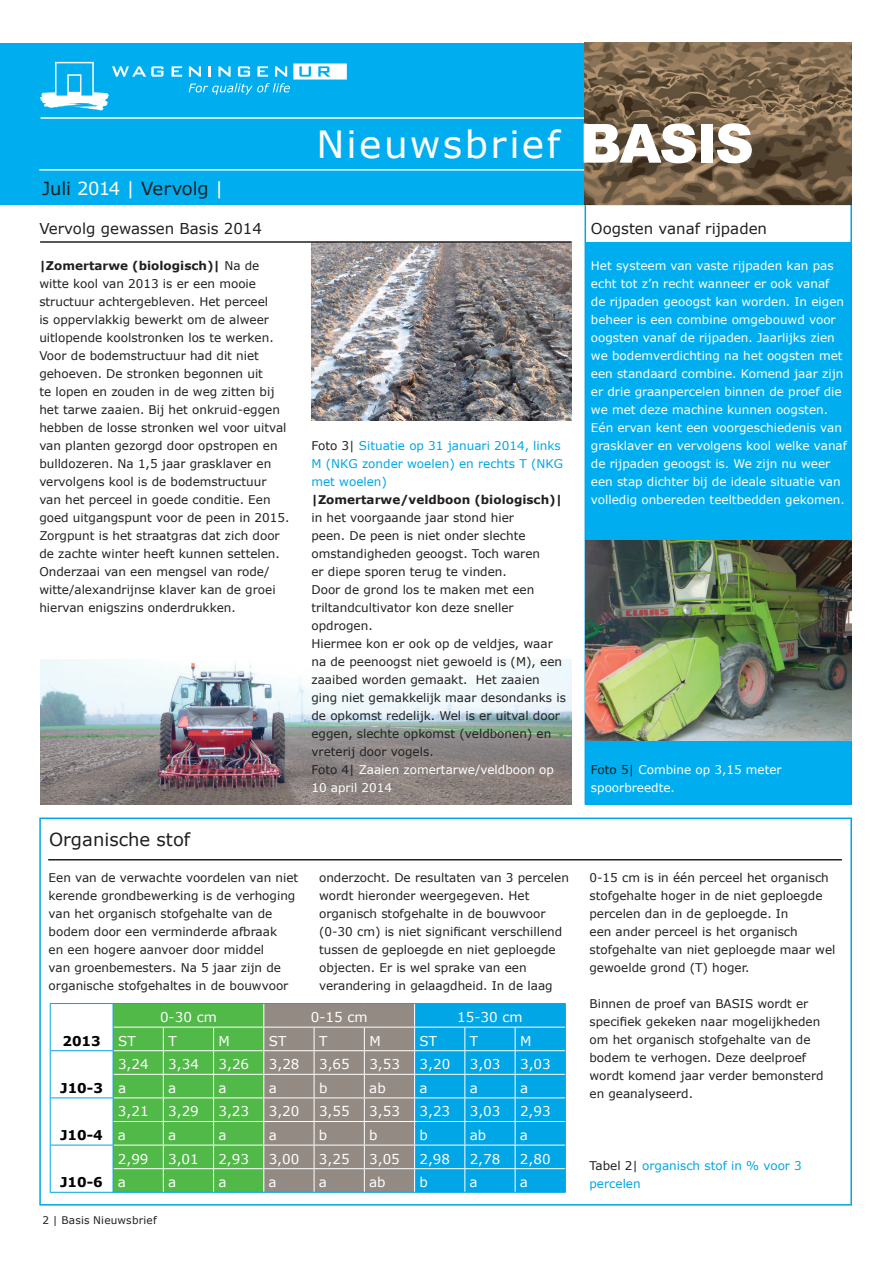
<style>
.page{position:relative;width:893px;height:1263px;background:#fff}
.page>*{position:absolute;margin:0;border:0;box-sizing:border-box;transform-origin:0 0}
.t1{font:37.5px "Verdana";letter-spacing:.06em;color:#fff}
.t2{font:18px "Verdana";color:#231f20}
.t3{font:15px "Verdana";color:#231f20}
.t4{font:13.5px "Verdana";color:#fff}
.t5{font:700 13.5px "Verdana";color:#000001}
.t6{font:12px/18px "Verdana";color:#231f20}
.t7{font:12px/18px "Verdana";color:#fff}
.t8{font:12px/18px "Verdana";color:#00a6e5}
.t9{font:700 12px "Verdana";color:#231f20}
.t10{font:10.5px "Verdana";letter-spacing:.02em;color:#231f20}
.s1{color:#fff}
.s2{font-family:"Arial";font-weight:900;font-size:54px}
.s3{font-weight:700}
.s4{color:#231f20}
</style>
<div class="page">
<img style="left:311px;top:243px;width:261px;height:178px">
<img style="left:40px;top:659px;width:532px;height:145px">
<div style="left:585px;top:242px;width:267px;height:562px;background:#00aeef"></div>
<div style="left:585px;top:204px;width:267px;height:600px;border:2px solid #00a6e5"></div>
<hr style="left:40px;top:241px;width:532px;height:2px;background:#231f20">
<hr style="left:48px;top:859px;width:794px;height:1px;background:#231f20">
<div style="left:0;top:43px;width:585px;height:162px;background:#00aeef"></div>
<hr style="left:41px;top:117px;width:603px;height:2px;background:#fff">
<hr style="left:39px;top:169px;width:614px;height:2px;background:#fff">
<svg style="left:172px;top:66px;width:10px;height:11px"></svg>
<svg style="left:189px;top:63px;width:158px;height:32px"></svg>
<svg style="left:40px;top:62px;width:123px;height:48px"></svg>
<img style="left:585px;top:43px;width:267px;height:162px">
<hr style="left:50px;top:1192px;width:63px;height:1px;background:#00a6e5">
<svg style="left:50px;top:1003px;width:516px;height:189px;background:#68b1a4"></svg>
<hr style="left:113px;top:1192px;width:50px;height:1px;background:#00a6e5">
<hr style="left:163px;top:1192px;width:51px;height:1px;background:#00a6e5">
<hr style="left:214px;top:1192px;width:50px;height:1px;background:#00a6e5">
<hr style="left:264px;top:1192px;width:50px;height:1px;background:#00a6e5">
<hr style="left:314px;top:1192px;width:50px;height:1px;background:#00a6e5">
<hr style="left:364px;top:1192px;width:51px;height:1px;background:#00a6e5">
<hr style="left:415px;top:1192px;width:50px;height:1px;background:#00a6e5">
<hr style="left:465px;top:1192px;width:50px;height:1px;background:#00a6e5">
<hr style="left:515px;top:1192px;width:51px;height:1px;background:#00a6e5">
<img style="left:586px;top:541px;width:265px;height:199px">
<div style="left:39px;top:817px;width:813px;height:388px;border:2px solid #00a6e5"></div>
<h2 class="t2" style="left:42px;top:176px;width:182px">Juli <span class="s1">2014 |</span> Vervolg <span class="s1">|</span></h2>
<h1 class="t1" style="left:316px;top:118px;width:439px">Nieuwsbrief <span class="s2">BASIS</span></h1>
<p class="t3" style="left:39px;top:218px;width:224px">Vervolg gewassen Basis 2014</p>
<p class="t3" style="left:591px;top:218px;width:178px">Oogsten vanaf rijpaden</p>
<p class="t6" style="left:39px;top:257px;width:252px"><span class="s3">|Zomertarwe (biologisch)|</span> Na de witte kool van 2013 is er een mooie structuur achtergebleven. Het perceel<br>is oppervlakkig bewerkt om de alweer uitlopende koolstronken los te werken.<br>Voor de bodemstructuur had dit niet gehoeven. De stronken begonnen uit<br>te lopen en zouden in de weg zitten bij het tarwe zaaien. Bij het onkruid-eggen hebben de losse stronken wel voor uitval van planten gezorgd door opstropen en bulldozeren. Na 1,5 jaar grasklaver en vervolgens kool is de bodemstructuur van het perceel in goede conditie. Een goed uitgangspunt voor de peen in 2015.<br>Zorgpunt is het straatgras dat zich door de zachte winter heeft kunnen settelen.<br>Onderzaai van een mengsel van rode/ witte/alexandrijnse klaver kan de groei hiervan enigszins onderdrukken.</p>
<h2 class="t2" style="left:49px;top:827px;width:143px">Organische stof</h2>
<p class="t8" style="left:311px;top:437px;width:253px"><span class="s4">Foto 3|</span> Situatie op 31 januari 2014, links<br>M (NKG zonder woelen) en rechts T (NKG met woelen)</p>
<p class="t9" style="left:311px;top:491px;width:252px">|Zomertarwe/veldboon (biologisch)|</p>
<p class="t6" style="left:311px;top:509px;width:256px">in het voorgaande jaar stond hier<br>peen. De peen is niet onder slechte omstandigheden geoogst. Toch waren<br>er diepe sporen terug te vinden.<br>Door de grond los te maken met een triltandcultivator kon deze sneller opdrogen.<br>Hiermee kon er ook op de veldjes, waar na de peenoogst niet gewoeld is (M), een zaaibed worden gemaakt. Het zaaien ging niet gemakkelijk maar desondanks is de opkomst redelijk. Wel is er uitval door eggen, slechte opkomst (veldbonen) en vreterij door vogels.<br>Foto 4| <span class="s1">Zaaien zomertarwe/veldboon op<br>10 april 2014</span></p>
<p class="t7" style="left:591px;top:257px;width:258px">Het systeem van vaste rijpaden kan pas echt tot z’n recht wanneer er ook vanaf de rijpaden geoogst kan worden. In eigen beheer is een combine omgebouwd voor oogsten vanaf de rijpaden. Jaarlijks zien we bodemverdichting na het oogsten met een standaard combine. Komend jaar zijn er drie graanpercelen binnen de proef die we met deze machine kunnen oogsten.<br>Eén ervan kent een voorgeschiedenis van grasklaver en vervolgens kool welke vanaf de rijpaden geoogst is. We zijn nu weer een stap dichter bij de ideale situatie van volledig onbereden teeltbedden gekomen.</p>
<p class="t7" style="left:591px;top:761px;width:192px"><span class="s4">Foto 5|</span> Combine op 3,15 meter spoorbreedte.</p>
<p class="t6" style="left:49px;top:869px;width:251px">Een van de verwachte voordelen van niet kerende grondbewerking is de verhoging van het organisch stofgehalte van de bodem door een verminderde afbraak<br>en een hogere aanvoer door middel<br>van groenbemesters. Na 5 jaar zijn de organische stofgehaltes in de bouwvoor</p>
<p class="t6" style="left:319px;top:869px;width:251px">onderzocht. De resultaten van 3 percelen wordt hieronder weergegeven. Het organisch stofgehalte in de bouwvoor (0-30 cm) is niet significant verschillend tussen de geploegde en niet geploegde objecten. Er is wel sprake van een verandering in gelaagdheid. In de laag</p>
<p class="t6" style="left:589px;top:869px;width:248px">0-15 cm is in één perceel het organisch stofgehalte hoger in de niet geploegde percelen dan in de geploegde. In<br>een ander perceel is het organisch stofgehalte van niet geploegde maar wel gewoelde grond (T) hoger.</p>
<p class="t6" style="left:589px;top:995px;width:236px">Binnen de proef van BASIS wordt er specifiek gekeken naar mogelijkheden om het organisch stofgehalte van de bodem te verhogen. Deze deelproef wordt komend jaar verder bemonsterd en geanalyseerd.</p>
<p class="t4" style="left:160px;top:1008px;width:58px">0-30 cm</p>
<p class="t4" style="left:311px;top:1008px;width:58px">0-15 cm</p>
<p class="t4" style="left:457px;top:1008px;width:67px">15-30 cm</p>
<p class="t5" style="left:62px;top:1031px;width:40px">2013</p>
<p class="t4" style="left:118px;top:1031px;width:19px">ST</p>
<p class="t4" style="left:168px;top:1031px;width:10px">T</p>
<p class="t4" style="left:219px;top:1031px;width:13px">M</p>
<p class="t4" style="left:269px;top:1031px;width:19px">ST</p>
<p class="t4" style="left:319px;top:1031px;width:10px">T</p>
<p class="t4" style="left:369px;top:1031px;width:13px">M</p>
<p class="t4" style="left:420px;top:1031px;width:19px">ST</p>
<p class="t4" style="left:470px;top:1031px;width:10px">T</p>
<p class="t4" style="left:520px;top:1031px;width:13px">M</p>
<p class="t4" style="left:118px;top:1055px;width:32px">3,24</p>
<p class="t4" style="left:168px;top:1055px;width:32px">3,34</p>
<p class="t4" style="left:219px;top:1055px;width:32px">3,26</p>
<p class="t4" style="left:269px;top:1055px;width:32px">3,28</p>
<p class="t4" style="left:319px;top:1055px;width:32px">3,65</p>
<p class="t4" style="left:369px;top:1055px;width:32px">3,53</p>
<p class="t4" style="left:420px;top:1055px;width:32px">3,20</p>
<p class="t4" style="left:470px;top:1055px;width:32px">3,03</p>
<p class="t4" style="left:520px;top:1055px;width:32px">3,03</p>
<p class="t4" style="left:118px;top:1079px;width:10px">a</p>
<p class="t4" style="left:168px;top:1079px;width:10px">a</p>
<p class="t4" style="left:219px;top:1079px;width:10px">a</p>
<p class="t4" style="left:269px;top:1079px;width:10px">a</p>
<p class="t4" style="left:319px;top:1079px;width:10px">b</p>
<p class="t4" style="left:369px;top:1079px;width:18px">ab</p>
<p class="t4" style="left:420px;top:1079px;width:10px">a</p>
<p class="t4" style="left:470px;top:1079px;width:10px">a</p>
<p class="t4" style="left:520px;top:1079px;width:10px">a</p>
<p class="t5" style="left:60px;top:1078px;width:44px">J10-3</p>
<p class="t5" style="left:60px;top:1125px;width:44px">J10-4</p>
<p class="t5" style="left:60px;top:1173px;width:44px">J10-6</p>
<p class="t4" style="left:118px;top:1102px;width:32px">3,21</p>
<p class="t4" style="left:168px;top:1102px;width:32px">3,29</p>
<p class="t4" style="left:218px;top:1102px;width:32px">3,23</p>
<p class="t4" style="left:269px;top:1102px;width:32px">3,20</p>
<p class="t4" style="left:319px;top:1102px;width:32px">3,55</p>
<p class="t4" style="left:369px;top:1102px;width:32px">3,53</p>
<p class="t4" style="left:419px;top:1102px;width:32px">3,23</p>
<p class="t4" style="left:470px;top:1102px;width:32px">3,03</p>
<p class="t4" style="left:520px;top:1102px;width:32px">2,93</p>
<p class="t4" style="left:118px;top:1126px;width:10px">a</p>
<p class="t4" style="left:168px;top:1126px;width:10px">a</p>
<p class="t4" style="left:218px;top:1126px;width:10px">a</p>
<p class="t4" style="left:269px;top:1126px;width:10px">a</p>
<p class="t4" style="left:319px;top:1126px;width:10px">b</p>
<p class="t4" style="left:369px;top:1126px;width:10px">b</p>
<p class="t4" style="left:419px;top:1126px;width:10px">b</p>
<p class="t4" style="left:470px;top:1126px;width:18px">ab</p>
<p class="t4" style="left:520px;top:1126px;width:10px">a</p>
<p class="t4" style="left:118px;top:1149px;width:32px">2,99</p>
<p class="t4" style="left:168px;top:1149px;width:32px">3,01</p>
<p class="t4" style="left:218px;top:1149px;width:32px">2,93</p>
<p class="t4" style="left:269px;top:1149px;width:32px">3,00</p>
<p class="t4" style="left:319px;top:1149px;width:32px">3,25</p>
<p class="t4" style="left:369px;top:1149px;width:32px">3,05</p>
<p class="t4" style="left:419px;top:1149px;width:32px">2,98</p>
<p class="t4" style="left:470px;top:1149px;width:32px">2,78</p>
<p class="t4" style="left:520px;top:1149px;width:32px">2,80</p>
<p class="t4" style="left:118px;top:1173px;width:10px">a</p>
<p class="t4" style="left:168px;top:1173px;width:10px">a</p>
<p class="t4" style="left:218px;top:1173px;width:10px">a</p>
<p class="t4" style="left:269px;top:1173px;width:10px">a</p>
<p class="t4" style="left:319px;top:1173px;width:10px">a</p>
<p class="t4" style="left:369px;top:1173px;width:18px">ab</p>
<p class="t4" style="left:419px;top:1173px;width:10px">b</p>
<p class="t4" style="left:470px;top:1173px;width:10px">a</p>
<p class="t4" style="left:520px;top:1173px;width:10px">a</p>
<p class="t10" style="left:43px;top:1213px;width:116px">2 | Basis Nieuwsbrief</p>
<p class="t8" style="left:589px;top:1157px;width:214px"><span class="s4">Tabel 2|</span> organisch stof in % voor 3 percelen</p>
</div>
